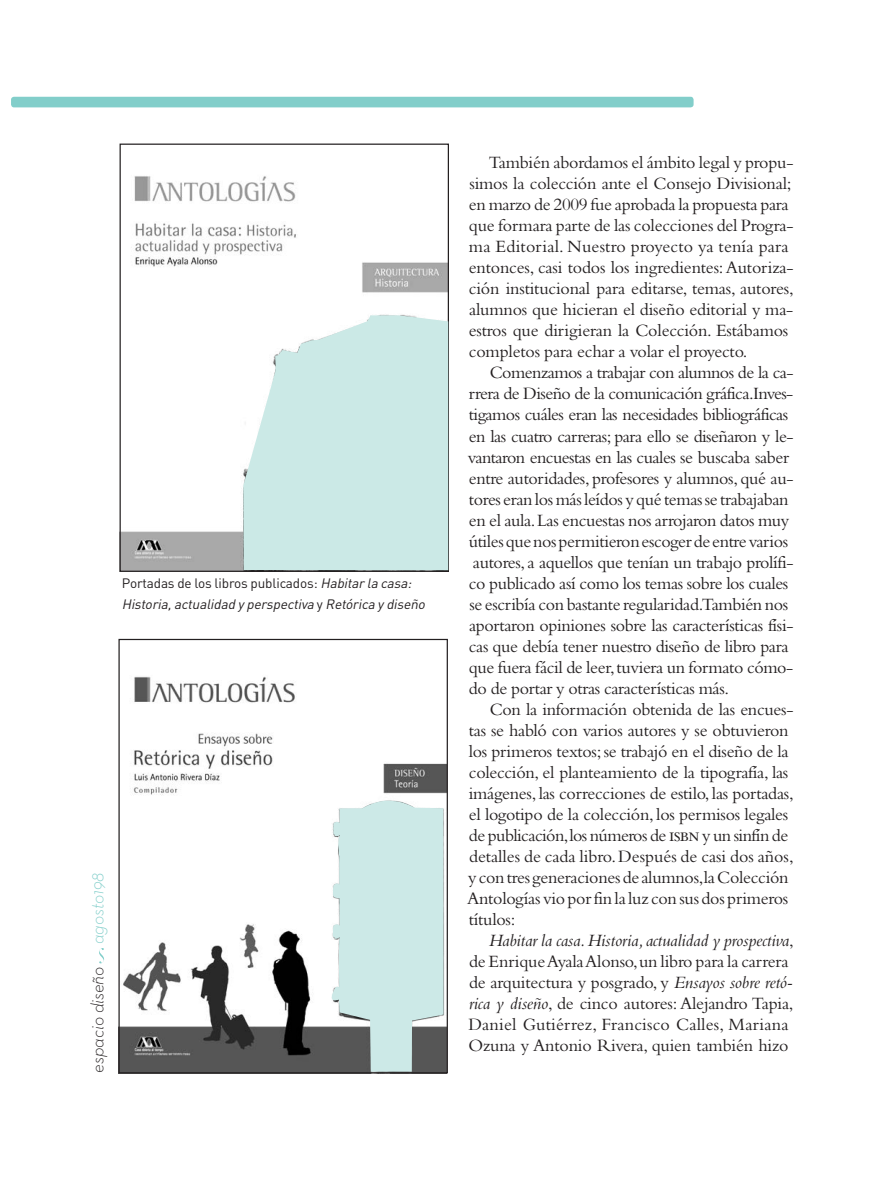
<style>
.page{position:relative;width:872px;height:1191px;background:#fff}
.page>*{position:absolute;margin:0;border:0;box-sizing:border-box;transform-origin:0 0}
.t1{font:18px "Bembo Std";letter-spacing:-.015em;color:#231f20}
.t2{font:18px "Bembo Std";letter-spacing:.01em;color:#231f20}
.t3{font:italic 18px "Bembo Std";letter-spacing:-.01em;color:#231f20}
.t4{font:italic 300 18px "Neutra Text";letter-spacing:-.01em;color:#231f20}
.t5{font:italic 13.5px/21px "DIN Pro";color:#231f20}
.s1{font-style:normal}
.s2{color:#82ceca}
.s3{font-size:19.5px}
.s4{font-style:italic}
</style>
<div class="page">
<svg style="left:99px;top:948px;width:6px;height:15px"></svg>
<img style="left:120px;top:676px;width:326px;height:395px">
<div style="left:118px;top:639px;width:330px;height:434px;border:1px solid #231f20"></div>
<img style="left:122px;top:176px;width:325px;height:394px">
<div style="left:11px;top:97px;width:682px;height:10px;background:#82ceca;border-radius:3px"></div>
<svg style="left:243px;top:315px;width:205px;height:255px;background:#d0ebe8"></svg>
<svg style="left:325px;top:798px;width:118px;height:273px;background:#c5dbd9"></svg>
<p class="t5" style="left:122px;top:572px;width:308px"><span class="s1">Portadas de los libros publicados:</span> Habitarla casa:<br>Historia,actualidad yperspectiva <span class="s1">y</span> Retórica ydiseño</p>
<p class="t4" style="left:86px;top:1072px;width:201px;rotate:-90deg">espacio diseño <span class="s2">agosto198</span></p>
<p class="t1" style="left:489px;top:152px;width:306px">También abordamos el ámbito legal y propu-</p>
<p class="t1" style="left:469px;top:173px;width:323px">simos la colección ante el Consejo Divisional;</p>
<p class="t1" style="left:469px;top:194px;width:321px">en marzo de 2009 fue aprobada la propuesta para</p>
<p class="t1" style="left:469px;top:215px;width:326px">que formara parte de las colecciones del Progra-</p>
<p class="t2" style="left:469px;top:236px;width:321px">ma Editorial. Nuestro proyecto ya tenía para</p>
<p class="t1" style="left:469px;top:257px;width:326px">entonces, casi todos los ingredientes: Autoriza-</p>
<p class="t1" style="left:469px;top:278px;width:326px">ción institucional para editarse, temas, autores,</p>
<p class="t1" style="left:469px;top:299px;width:326px">alumnos que hicieran el diseño editorial y ma-</p>
<p class="t1" style="left:469px;top:320px;width:321px">estros que dirigieran la Colección. Estábamos</p>
<p class="t1" style="left:469px;top:341px;width:280px">completos para echar a volar el proyecto.</p>
<p class="t1" style="left:490px;top:362px;width:305px">Comenzamos a trabajar con alumnos de la ca-</p>
<p class="t1" style="left:469px;top:383px;width:326px">rrera de Diseño de la comunicación gráfica.Inves-</p>
<p class="t1" style="left:469px;top:404px;width:321px">tigamos cuáles eran las necesidades bibliográficas</p>
<p class="t1" style="left:469px;top:425px;width:326px">en las cuatro carreras; para ello se diseñaron y le-</p>
<p class="t1" style="left:468px;top:446px;width:323px">vantaron encuestas en las cuales se buscaba saber</p>
<p class="t1" style="left:469px;top:467px;width:326px">entre autoridades, profesores y alumnos, qué au-</p>
<p class="t1" style="left:469px;top:488px;width:321px">tores eran los más leídos y qué temas se trabajaban</p>
<p class="t1" style="left:469px;top:509px;width:322px">en el aula. Las encuestas nos arrojaron datos muy</p>
<p class="t1" style="left:469px;top:530px;width:321px">útiles que nos permitieron escoger de entre varios</p>
<p class="t1" style="left:473px;top:551px;width:322px">autores, a aquellos que tenían un trabajo prolífi-</p>
<p class="t1" style="left:469px;top:572px;width:321px">co publicado así como los temas sobre los cuales</p>
<p class="t1" style="left:469px;top:593px;width:320px">se escribía con bastante regularidad.También nos</p>
<p class="t1" style="left:469px;top:614px;width:326px">aportaron opiniones sobre las características físi-</p>
<p class="t1" style="left:469px;top:635px;width:321px">cas que debía tener nuestro diseño de libro para</p>
<p class="t1" style="left:469px;top:656px;width:326px">que fuera fácil de leer, tuviera un formato cómo-</p>
<p class="t1" style="left:469px;top:677px;width:262px">do de portar y otras características más.</p>
<p class="t1" style="left:489px;top:698px;width:305px">Con la información obtenida de las encues-</p>
<p class="t1" style="left:469px;top:719px;width:321px">tas se habló con varios autores y se obtuvieron</p>
<p class="t1" style="left:469px;top:740px;width:321px">los primeros textos; se trabajó en el diseño de la</p>
<p class="t1" style="left:469px;top:761px;width:321px">colección, el planteamiento de la tipografía, las</p>
<p class="t1" style="left:469px;top:782px;width:326px">imágenes, las correcciones de estilo, las portadas,</p>
<p class="t1" style="left:469px;top:803px;width:321px">el logotipo de la colección, los permisos legales</p>
<p class="t1" style="left:469px;top:824px;width:321px">de publicación,los números de <span class="s3">isbn</span> y un sinfín de</p>
<p class="t1" style="left:469px;top:845px;width:326px">detalles de cada libro. Después de casi dos años,</p>
<p class="t1" style="left:468px;top:866px;width:322px">y con tres generaciones de alumnos,la Colección</p>
<p class="t1" style="left:467px;top:887px;width:322px">Antologías vio por fin la luz con sus dos primeros</p>
<p class="t1" style="left:469px;top:908px;width:48px">títulos:</p>
<p class="t3" style="left:489px;top:929px;width:306px">Habitar la casa. Historia, actualidad y prospectiva<span class="s1">,</span></p>
<p class="t1" style="left:469px;top:950px;width:321px">de Enrique Ayala Alonso, un libro para la carrera</p>
<p class="t1" style="left:469px;top:971px;width:325px">de arquitectura y posgrado, y <span class="s4">Ensayos sobre retó-</span></p>
<p class="t1" style="left:468px;top:992px;width:326px"><span class="s4">rica y diseño</span>, de cinco autores: Alejandro Tapia,</p>
<p class="t2" style="left:468px;top:1013px;width:321px">Daniel Gutiérrez, Francisco Calles, Mariana</p>
<p class="t1" style="left:468px;top:1034px;width:322px">Ozuna y Antonio Rivera, quien también hizo</p>
</div>
